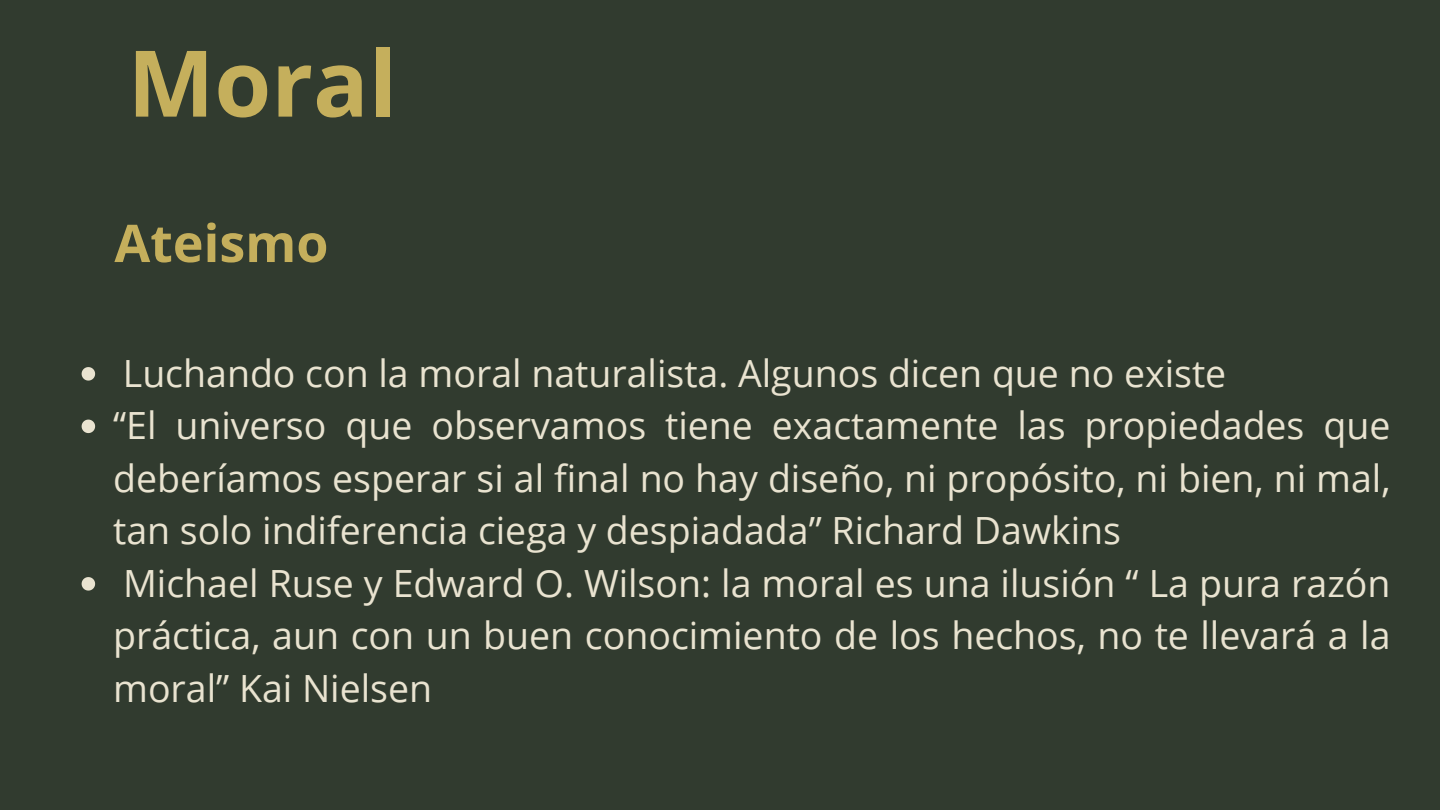
<style>
.page{position:relative;width:1440px;height:810px;background:#313b2f}
.page>*{position:absolute;margin:0;border:0;box-sizing:border-box;transform-origin:0 0}
.t1{font:700 92px "Open Sans";color:#c5af5c}
.t2{font:700 52px "Open Sans";color:#c5af5c}
.t3{font:37.5px/52.5px "Open Sans";color:#e9e3d0;text-align:justify}
</style>
<div class="page">
<svg style="left:82px;top:367px;width:13px;height:14px"></svg>
<svg style="left:82px;top:420px;width:13px;height:13px"></svg>
<svg style="left:82px;top:577px;width:13px;height:14px"></svg>
<h1 class="t1" style="left:128px;top:18px;width:271px">Moral</h1>
<h2 class="t2" style="left:114px;top:207px;width:216px">Ateismo</h2>
<p class="t3" style="left:123px;top:346px;width:1105px">Luchando con la moral naturalista. Algunos dicen que no existe</p>
<p class="t3" style="left:113px;top:398px;width:1279px">“El universo que observamos tiene exactamente las propiedades que deberíamos esperar si al final no hay diseño, ni propósito, ni bien, ni mal, tan solo indiferencia ciega y despiadada” Richard Dawkins</p>
<p class="t3" style="left:113px;top:556px;width:1279px">Michael Ruse y Edward O. Wilson: la moral es una ilusión “ La pura razón práctica, aun con un buen conocimiento de los hechos, no te llevará a la moral” Kai Nielsen</p>
</div>
